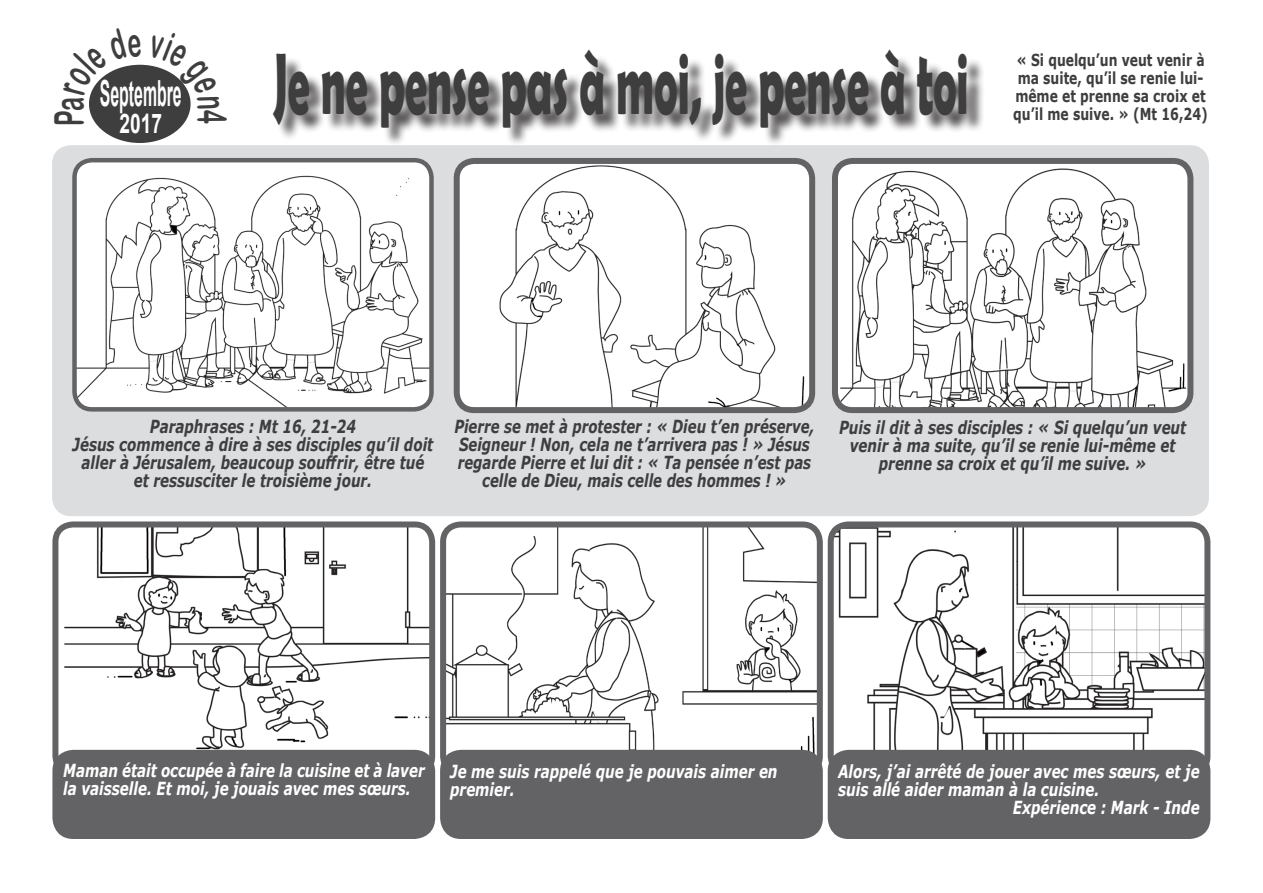
<style>
.page{position:relative;width:1263px;height:893px;background:#fff}
.page>*{position:absolute;margin:0;border:0;box-sizing:border-box;transform-origin:0 0}
.t1{font:700 87.75px "Berlin Sans FB Demi";color:#3e3e3f;scale:.5 1}
.t2{font:40.5px "Arial Rounded MT Bold";color:#3e3e3f;scale:.58 1}
.t3{font:700 36px "Arial";color:#fff;scale:.44 1}
.t4{font:700 27px "Arial";color:#fff;scale:.71 1}
.t5{font:italic 700 18px/18px "Verdana";color:#3e3e3f;text-align:center;scale:.75 1}
.t6{font:italic 700 18px/18px "Verdana";color:#fff;scale:.75 1}
.t7{font:italic 700 18px/18px "Verdana";color:#3e3e3f;text-align:center;scale:.74 1}
.t8{font:700 16.5px/18px "Verdana";color:#3e3e3f;scale:.75 1}
</style>
<div class="page">
<div style="left:55px;top:148px;width:1151px;height:365px;background:#dcdddf;border-radius:16px"></div>
<div style="left:52px;top:145px;width:1157px;height:371px;border:5px solid #dcdddf;border-radius:16px"></div>
<img style="left:64px;top:528px;width:364px;height:231px">
<div style="left:52px;top:521px;width:383px;height:256px;border:6px solid #636366;border-radius:17px"></div>
<img style="left:447px;top:528px;width:369px;height:225px">
<div style="left:440px;top:521px;width:383px;height:256px;border:6px solid #636366;border-radius:17px"></div>
<img style="left:840px;top:165px;width:346px;height:241px">
<div style="left:832px;top:158px;width:361px;height:255px;border:6px solid #636366;border-radius:17px"></div>
<img style="left:77px;top:163px;width:352px;height:244px">
<div style="left:72px;top:158px;width:362px;height:254px;border:4px solid #636366;border-radius:17px"></div>
<img style="left:461px;top:165px;width:347px;height:241px">
<div style="left:454px;top:158px;width:361px;height:255px;border:6px solid #636366;border-radius:17px"></div>
<img style="left:835px;top:528px;width:368px;height:223px">
<div style="left:828px;top:521px;width:382px;height:256px;border:6px solid #636366;border-radius:17px"></div>
<div style="left:55px;top:753px;width:377px;height:83px;background:#636366;border-radius:18px"></div>
<div style="left:52px;top:750px;width:383px;height:89px;border:6px solid #636366;border-radius:18px"></div>
<div style="left:443px;top:753px;width:377px;height:83px;background:#636366;border-radius:18px"></div>
<div style="left:440px;top:750px;width:383px;height:89px;border:6px solid #636366;border-radius:18px"></div>
<div style="left:831px;top:753px;width:376px;height:83px;background:#636366;border-radius:18px"></div>
<div style="left:828px;top:750px;width:382px;height:89px;border:6px solid #636366;border-radius:18px"></div>
<div style="left:89px;top:65px;width:102px;height:78px;background:#3e3e3f;border-radius:50%"></div>
<div style="left:276px;top:54px;width:709px;height:92px;background:#231f20;opacity:.75"></div>
<svg style="left:90px;top:64px;width:51px;height:32px"></svg>
<svg style="left:149px;top:65px;width:42px;height:58px"></svg>
<h2 class="t2" style="left:45px;top:126px;width:51px;rotate:-90deg">Pa</h2>
<h3 class="t3" style="left:100px;top:68px;width:188px">Septembre</h3>
<h3 class="t4" style="left:120px;top:105px;width:62px">2017</h3>
<h1 class="t1" style="left:273px;top:33px;width:1392px">Je ne pense pas à moi, je pense à toi</h1>
<p class="t8" style="left:1013px;top:51px;width:261px">« Si quelqu’un veut venir à ma suite, qu’il se renie lui&shy;même et prenne sa croix et qu’il me suive. » (Mt 16,24)</p>
<p class="t5" style="left:73px;top:417px;width:483px">Paraphrases : Mt 16, 21-24<br>Jésus commence à dire à ses disciples qu’il doit aller à Jérusalem, beaucoup souffrir, être tué et ressusciter le troisième jour.</p>
<p class="t7" style="left:454px;top:417px;width:488px">Pierre se met à protester : « Dieu t’en préserve, Seigneur ! Non, cela ne t’arrivera pas ! » Jésus regarde Pierre et lui dit : « Ta pensée n’est pas celle de Dieu, mais celle des hommes ! »</p>
<p class="t5" style="left:839px;top:418px;width:465px">Puis il dit à ses disciples : « Si quelqu’un veut venir à ma suite, qu’il se renie lui-même et prenne sa croix et qu’il me suive. »</p>
<p class="t6" style="left:63px;top:761px;width:483px">Maman était occupée à faire la cuisine et à laver la vaisselle. Et moi, je jouais avec mes sœurs.</p>
<p class="t6" style="left:450px;top:762px;width:438px">Je me suis rappelé que je pouvais aimer en premier.</p>
<p class="t6" style="left:838px;top:762px;width:483px">Alors, j’ai arrêté de jouer avec mes sœurs, et je</p>
<p class="t6" style="left:838px;top:780px;width:350px">suis allé aider maman à la cuisine.</p>
<p class="t6" style="left:1013px;top:798px;width:251px">Expérience : Mark - Inde</p>
</div>
